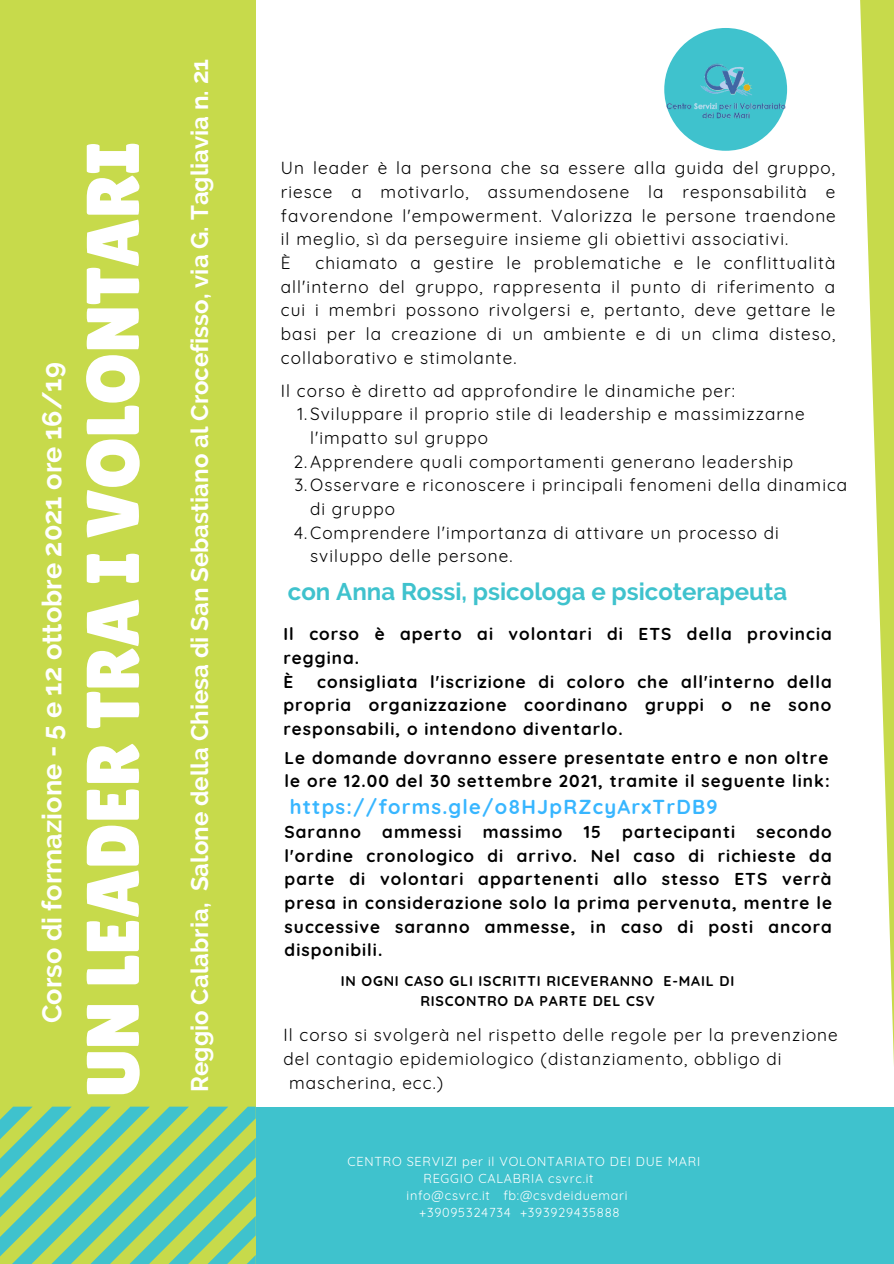
<style>
.page{position:relative;width:894px;height:1264px;background:#fff}
.page>*{position:absolute;margin:0;border:0;box-sizing:border-box;transform-origin:0 0}
.t1{font:74.55px "Lilita One";color:#fff}
.t2{font:700 27px "Raleway";color:#fff}
.t3{font:700 24px "Raleway";color:#fff}
.t4{font:700 24px "Raleway";color:#3fc2cd}
.t5{font:700 20.1px "Quicksand";letter-spacing:.06em;color:#38b6ff}
.t6{font:17.1px/23.7px "Quicksand";letter-spacing:.06em;color:#000}
.t7{font:700 17.1px/23.7px "Quicksand";letter-spacing:.06em;color:#000}
.t8{font:700 14.1px/19.2px "Quicksand";letter-spacing:.06em;color:#000;text-align:center}
.t9{font:12.6px "Quicksand";letter-spacing:.06em;color:#fff}
</style>
<div class="page">
<div style="left:28px;top:1106px;width:865px;height:157px;background:#3fc2cd"></div>
<div style="left:0;top:0;width:255px;height:1263px;background:#c7da4b"></div>
<svg style="left:0;top:1106px;width:256px;height:157px"></svg>
<div style="left:664px;top:28px;width:122px;height:123px;background:#3fc2cd;border-radius:50%"></div>
<img style="left:664px;top:55px;width:123px;height:69px">
<svg style="left:859px;top:0;width:34px;height:1107px"></svg>
<p class="t2" style="left:36px;top:1023px;width:662px;rotate:-90deg">Corso di formazione - 5 e 12 ottobre 2021 ore 16/19</p>
<p class="t1" style="left:70px;top:1096px;width:955px;rotate:-90deg">UN LEADER TRA I VOLONTARI</p>
<p class="t3" style="left:185px;top:1091px;width:1034px;rotate:-90deg">Reggio Calabria, Salone della Chiesa di San Sebastiano al Crocefisso, via G. Tagliavia n. 21</p>
<p class="t6" style="left:281px;top:156px;width:556px;text-align:justify">Un leader è la persona che sa essere alla guida del gruppo, riesce a motivarlo, assumendosene la responsabilità e favorendone l'empowerment. Valorizza le persone traendone il meglio, sì da perseguire insieme gli obiettivi associativi.</p>
<p class="t6" style="left:281px;top:251px;width:11px">È</p>
<p class="t6" style="left:281px;top:251px;width:556px;text-align:justify;text-indent:35px">chiamato a gestire le problematiche e le conflittualità all'interno del gruppo, rappresenta il punto di riferimento a cui i membri possono rivolgersi e, pertanto, deve gettare le basi per la creazione di un ambiente e di un clima disteso, collaborativo e stimolante.</p>
<p class="t6" style="left:281px;top:378px;width:455px">Il corso è diretto ad approfondire le dinamiche per:</p>
<p class="t6" style="left:310px;top:402px;width:496px;text-indent:-13px">1.Sviluppare il proprio stile di leadership e massimizzarne l'impatto sul gruppo</p>
<p class="t6" style="left:293px;top:449px;width:501px">2.Apprendere quali comportamenti generano leadership</p>
<p class="t6" style="left:310px;top:473px;width:538px;text-indent:-16px">3.Osservare e riconoscere i principali fenomeni della dinamica di gruppo</p>
<p class="t6" style="left:310px;top:520px;width:470px;text-indent:-16px">4.Comprendere l'importanza di attivare un processo di sviluppo delle persone.</p>
<p class="t4" style="left:288px;top:578px;width:500px">con Anna Rossi, psicologa e psicoterapeuta</p>
<p class="t7" style="left:283px;top:622px;width:549px">Il corso è aperto ai volontari di ETS della provincia reggina.</p>
<p class="t7" style="left:283px;top:669px;width:11px">È</p>
<p class="t7" style="left:283px;top:669px;width:550px;text-align:justify;text-indent:34px">consigliata l'iscrizione di coloro che all'interno della propria organizzazione coordinano gruppi o ne sono responsabili, o intendono diventarlo.</p>
<p class="t7" style="left:284px;top:745px;width:546px">Le domande dovranno essere presentate entro e non oltre le ore 12.00 del 30 settembre 2021, tramite il seguente link:</p>
<p class="t5" style="left:289px;top:794px;width:429px">https://forms.gle/o8HJpRZcyArxTrDB9</p>
<p class="t7" style="left:284px;top:819px;width:549px;text-align:justify">Saranno ammessi massimo 15 partecipanti secondo l'ordine cronologico di arrivo. Nel caso di richieste da parte di volontari appartenenti allo stesso ETS verrà presa in considerazione solo la prima pervenuta, mentre le successive saranno ammesse, in caso di posti ancora disponibili.</p>
<p class="t8" style="left:340px;top:971px;width:395px">IN OGNI CASO GLI ISCRITTI RICEVERANNO E-MAIL DI<br>RISCONTRO DA PARTE DEL CSV</p>
<p class="t6" style="left:283px;top:1023px;width:555px">Il corso si svolgerà nel rispetto delle regole per la prevenzione</p>
<p class="t6" style="left:283px;top:1046px;width:499px">del contagio epidemiologico (distanziamento, obbligo di</p>
<p class="t6" style="left:289px;top:1070px;width:155px">mascherina, ecc.)</p>
<p class="t9" style="left:347px;top:1153px;width:354px">CENTRO SERVIZI per il VOLONTARIATO DEI DUE MARI</p>
<p class="t9" style="left:423px;top:1170px;width:171px">REGGIO CALABRIA csvrc.it</p>
<p class="t9" style="left:406px;top:1187px;width:222px">info@csvrc.it fb:@csvdeiduemari</p>
<p class="t9" style="left:419px;top:1203px;width:202px">+39095324734 +393929435888</p>
</div>
